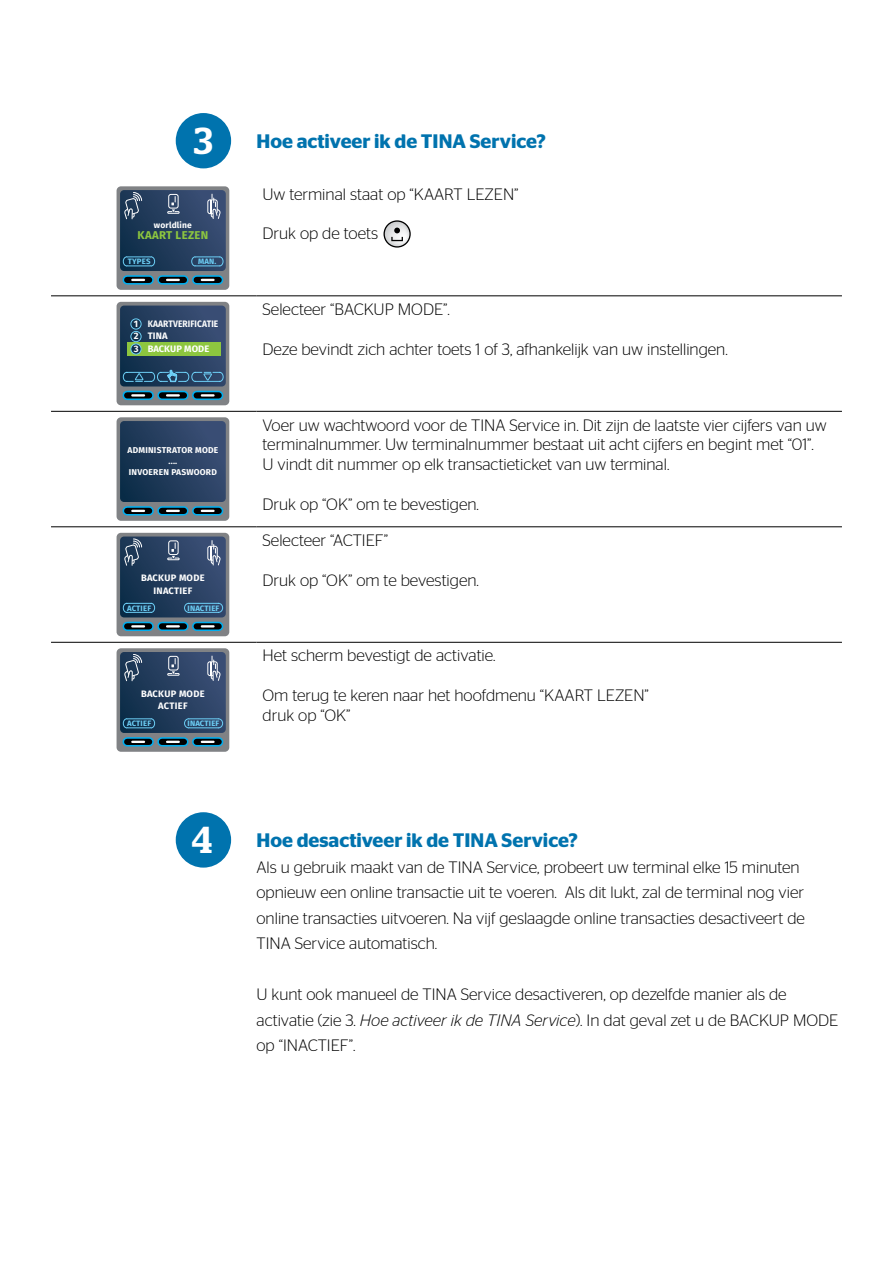
<style>
.page{position:relative;width:893px;height:1263px;background:#fff}
.page>*{position:absolute;margin:0;border:0;box-sizing:border-box;transform-origin:0 0}
.t1{font:500 37.5px "Stag";color:#fff}
.t2{font:600 19.5px "Stag Sans";color:#0073ae}
.t3{font:300 16.5px/25.5px "Stag Sans";color:#000}
.t4{font:700 11.25px "Fira Sans";letter-spacing:.03em;color:#8dc63f}
.t5{font:700 9.3px/12.5px "Fira Sans";letter-spacing:.03em;color:#fff;text-align:center}
.t6{font:700 9.3px/12.5px "Fira Sans";letter-spacing:.01em;color:#fff}
.t7{font:700 8.55px/11.2px "Fira Sans";letter-spacing:.03em;color:#fff;text-align:center}
.t8{font:700 7.8px "Fira Sans";letter-spacing:.02em;color:#6dcff6}
.s1{font-family:"Stag";font-weight:500;font-size:37.5px;color:#fff}
.s2{font-style:italic}
</style>
<div class="page">
<div style="left:176px;top:113px;width:55px;height:55px;background:#0073ae;border-radius:50%"></div>
<hr style="left:51px;top:296px;width:206px;height:1px;background:#000">
<hr style="left:257px;top:296px;width:585px;height:1px;background:#000">
<hr style="left:51px;top:411px;width:206px;height:1px;background:#000">
<hr style="left:257px;top:411px;width:585px;height:1px;background:#000">
<hr style="left:51px;top:526px;width:206px;height:1px;background:#000">
<hr style="left:257px;top:526px;width:585px;height:1px;background:#000">
<hr style="left:51px;top:642px;width:206px;height:1px;background:#000">
<hr style="left:257px;top:642px;width:585px;height:1px;background:#000">
<div style="left:117px;top:186px;width:112px;height:104px;background:#808285;border-radius:4px"></div>
<svg style="left:127px;top:275px;width:22px;height:10px"></svg>
<svg style="left:127px;top:277px;width:22px;height:6px"></svg>
<svg style="left:132px;top:279px;width:12px;height:2px"></svg>
<svg style="left:162px;top:275px;width:22px;height:10px"></svg>
<svg style="left:162px;top:277px;width:22px;height:6px"></svg>
<svg style="left:167px;top:279px;width:12px;height:2px"></svg>
<svg style="left:197px;top:275px;width:22px;height:10px"></svg>
<svg style="left:197px;top:277px;width:22px;height:6px"></svg>
<svg style="left:202px;top:279px;width:12px;height:2px"></svg>
<svg style="left:120px;top:190px;width:106px;height:81px;background:#2e4767"></svg>
<svg style="left:117px;top:302px;width:112px;height:103px;background:#727e85"></svg>
<div style="left:127px;top:391px;width:22px;height:9px;background:#005373"></div>
<svg style="left:127px;top:392px;width:22px;height:6px"></svg>
<svg style="left:132px;top:394px;width:12px;height:3px"></svg>
<div style="left:162px;top:391px;width:22px;height:9px;background:#005373"></div>
<div style="left:162px;top:392px;width:22px;height:6px;background:#000"></div>
<svg style="left:167px;top:394px;width:12px;height:3px"></svg>
<div style="left:197px;top:391px;width:22px;height:9px;background:#005373"></div>
<svg style="left:197px;top:392px;width:22px;height:6px"></svg>
<svg style="left:202px;top:394px;width:12px;height:3px"></svg>
<svg style="left:120px;top:306px;width:106px;height:81px;background:#375861"></svg>
<div style="left:130px;top:343px;width:12px;height:12px;border:1px solid #6dcff6;border-radius:50%"></div>
<svg style="left:117px;top:417px;width:112px;height:104px;background:#768289"></svg>
<div style="left:127px;top:506px;width:22px;height:9px;background:#0086b8"></div>
<svg style="left:127px;top:508px;width:22px;height:6px"></svg>
<svg style="left:132px;top:510px;width:12px;height:2px"></svg>
<div style="left:162px;top:506px;width:22px;height:9px;background:#0086b8"></div>
<svg style="left:162px;top:508px;width:22px;height:6px"></svg>
<svg style="left:167px;top:510px;width:12px;height:2px"></svg>
<div style="left:197px;top:506px;width:22px;height:9px;background:#0086b8"></div>
<svg style="left:197px;top:508px;width:22px;height:6px"></svg>
<svg style="left:202px;top:510px;width:12px;height:2px"></svg>
<svg style="left:120px;top:421px;width:106px;height:81px;background:#253e5f"></svg>
<svg style="left:117px;top:533px;width:112px;height:103px;background:#717e85"></svg>
<div style="left:127px;top:622px;width:22px;height:9px;background:#00597a"></div>
<svg style="left:127px;top:623px;width:22px;height:6px"></svg>
<svg style="left:132px;top:625px;width:12px;height:2px"></svg>
<div style="left:162px;top:622px;width:22px;height:9px;background:#00597a"></div>
<svg style="left:162px;top:623px;width:22px;height:6px"></svg>
<svg style="left:167px;top:625px;width:12px;height:2px"></svg>
<div style="left:197px;top:622px;width:22px;height:9px;background:#00597a"></div>
<svg style="left:197px;top:623px;width:22px;height:6px"></svg>
<svg style="left:202px;top:625px;width:12px;height:2px"></svg>
<svg style="left:120px;top:536px;width:106px;height:81px;background:#2e4767"></svg>
<svg style="left:117px;top:648px;width:112px;height:104px;background:#768289"></svg>
<div style="left:127px;top:737px;width:22px;height:9px;background:#0080b1"></div>
<svg style="left:127px;top:739px;width:22px;height:6px"></svg>
<svg style="left:132px;top:741px;width:12px;height:2px"></svg>
<div style="left:162px;top:737px;width:22px;height:9px;background:#0080b1"></div>
<svg style="left:162px;top:739px;width:22px;height:6px"></svg>
<svg style="left:167px;top:741px;width:12px;height:2px"></svg>
<div style="left:197px;top:737px;width:22px;height:9px;background:#0080b1"></div>
<svg style="left:197px;top:739px;width:22px;height:6px"></svg>
<svg style="left:202px;top:741px;width:12px;height:2px"></svg>
<svg style="left:120px;top:652px;width:106px;height:81px;background:#2e4767"></svg>
<div style="left:176px;top:812px;width:55px;height:56px;background:#0073ae;border-radius:50%"></div>
<svg style="left:383px;top:220px;width:28px;height:28px"></svg>
<p class="t2" style="left:194px;top:130px;width:353px"><span class="s1">3</span> Hoe activeer ik de TINA Service?</p>
<p class="t7" style="left:154px;top:219px;width:40px">worldline</p>
<p class="t4" style="left:138px;top:227px;width:72px">KAART LEZEN</p>
<p class="t8" style="left:128px;top:256px;width:24px">TYPES</p>
<p class="t8" style="left:198px;top:256px;width:20px">MAN.</p>
<p class="t6" style="left:134px;top:317px;width:86px">1 KAARTVERIFICATIE<br>2 TINA<br>3 BACKUP MODE</p>
<p class="t7" style="left:127px;top:444px;width:93px">ADMINISTRATOR MODE ....<br>INVOEREN PASWOORD</p>
<p class="t5" style="left:141px;top:572px;width:65px">BACKUP MODE<br>INACTIEF</p>
<p class="t8" style="left:127px;top:602px;width:25px">ACTIEF</p>
<p class="t8" style="left:188px;top:602px;width:33px">INACTIEF</p>
<p class="t5" style="left:141px;top:687px;width:65px">BACKUP MODE<br>ACTIEF</p>
<p class="t8" style="left:127px;top:718px;width:25px">ACTIEF</p>
<p class="t8" style="left:188px;top:718px;width:33px">INACTIEF</p>
<p class="t3" style="left:263px;top:181px;width:257px">Uw terminal staat op “KAART LEZEN”</p>
<p class="t3" style="left:263px;top:220px;width:117px">Druk op de toets</p>
<p class="t3" style="left:263px;top:296px;width:189px">Selecteer “BACKUP MODE”.</p>
<p class="t3" style="left:263px;top:336px;width:467px">Deze bevindt zich achter toets 1 of 3, afhankelijk van uw instellingen.</p>
<p class="t3" style="left:263px;top:415px;width:566px;line-height:19.8px">Voer uw wachtwoord voor de TINA Service in. Dit zijn de laatste vier cijfers van uw terminalnummer. Uw terminalnummer bestaat uit acht cijfers en begint met “01”.<br>U vindt dit nummer op elk transactieticket van uw terminal.</p>
<p class="t3" style="left:263px;top:491px;width:218px">Druk op “OK” om te bevestigen.</p>
<p class="t3" style="left:263px;top:527px;width:127px">Selecteer “ACTIEF”</p>
<p class="t3" style="left:263px;top:567px;width:218px">Druk op “OK” om te bevestigen.</p>
<p class="t3" style="left:263px;top:643px;width:235px">Het scherm bevestigt de activatie.</p>
<p class="t3" style="left:263px;top:685px;width:388px;line-height:19.8px">Om terug te keren naar het hoofdmenu “KAART LEZEN” druk op “OK”</p>
<h1 class="t1" style="left:192px;top:817px;width:22px">4</h1>
<p class="t2" style="left:257px;top:829px;width:323px">Hoe desactiveer ik de TINA Service?</p>
<p class="t3" style="left:257px;top:854px;width:550px">Als u gebruik maakt van de TINA Service, probeert uw terminal elke 15 minuten opnieuw een online transactie uit te voeren. Als dit lukt, zal de terminal nog vier online transacties uitvoeren. Na vijf geslaagde online transacties desactiveert de TINA Service automatisch.</p>
<p class="t3" style="left:257px;top:981px;width:583px">U kunt ook manueel de TINA Service desactiveren, op dezelfde manier als de activatie (zie 3. <span class="s2">Hoe activeer ik de TINA Service</span>). In dat geval zet u de BACKUP MODE op “INACTIEF”.</p>
</div>
